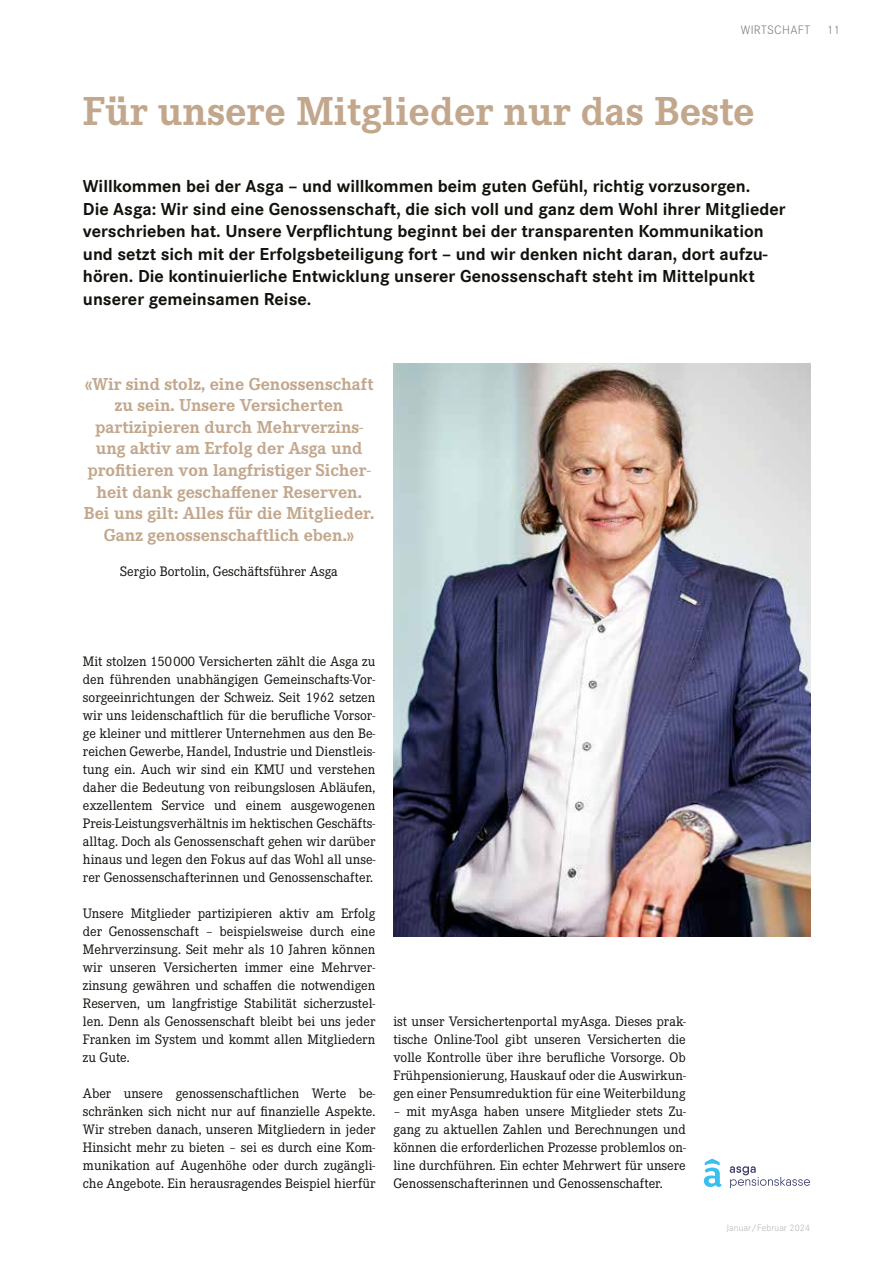
<style>
.page{position:relative;width:893px;height:1263px;background:#fff}
.page>*{position:absolute;margin:0;border:0;box-sizing:border-box;transform-origin:0 0}
.t1{font:700 42px "Corporate E";color:#c2a78c}
.t2{font:700 18px/22.5px "Corporate S";color:#12120d}
.t3{font:700 18px/21.6px "Corporate E";color:#c2a78c;text-align:center}
.t4{font:14.25px/18px "Corporate E";color:#12120d;text-align:justify}
.t5{font:300 12.75px "Corporate S";letter-spacing:.025em;color:#7b7d7c}
.t6{font:300 9.75px "Corporate S";letter-spacing:.01em;color:#b4b5b5}
</style>
<div class="page">
<svg style="left:730px;top:1166px;width:80px;height:22px"></svg>
<svg style="left:704px;top:1159px;width:17px;height:28px"></svg>
<img style="left:393px;top:364px;width:417px;height:572px">
<p class="t5" style="left:741px;top:22px;width:71px">WIRTSCHAFT</p>
<p class="t5" style="left:827px;top:22px;width:15px">11</p>
<h1 class="t1" style="left:83px;top:88px;width:673px">Für unsere Mitglieder nur das Beste</h1>
<p class="t2" style="left:83px;top:174px;width:704px">Willkommen bei der Asga – und willkommen beim guten Gefühl, richtig vorzusorgen.<br>Die Asga: Wir sind eine Genossenschaft, die sich voll und ganz dem Wohl ihrer Mitglieder verschrieben hat. Unsere Verpflichtung beginnt bei der transparenten Kommunikation und setzt sich mit der Erfolgsbeteiligung fort – und wir denken nicht daran, dort aufzu&shy;hören. Die kontinuierliche Entwicklung unserer Genossenschaft steht im Mittelpunkt unserer gemeinsamen Reise.</p>
<p class="t3" style="left:84px;top:373px;width:292px">«Wir sind stolz, eine Genossenschaft zu sein. Unsere Versicherten partizipieren durch Mehrverzins&shy;ung aktiv am Erfolg der Asga und profitieren von langfristiger Sicher&shy;heit dank geschaffener Reserven.<br>Bei uns gilt: Alles für die Mitglieder.<br>Ganz genossenschaftlich eben.»</p>
<p class="t4" style="left:120px;top:562px;width:219px">Sergio Bortolin, Geschäftsführer Asga</p>
<p class="t4" style="left:83px;top:652px;width:294px">Mit stolzen 150 000 Versicherten zählt die Asga zu den führenden unabhängigen Gemeinschafts-Vor&shy;sorgeeinrichtungen der Schweiz. Seit 1962 setzen wir uns leidenschaftlich für die berufliche Vorsor&shy;ge kleiner und mittlerer Unternehmen aus den Be&shy;reichen Gewerbe, Handel, Industrie und Dienstleis&shy;tung ein. Auch wir sind ein KMU und verstehen daher die Bedeutung von reibungslosen Abläufen, exzellentem Service und einem ausgewogenen Preis-Leistungsverhältnis im hektischen Geschäfts&shy;alltag. Doch als Genossenschaft gehen wir darüber hinaus und legen den Fokus auf das Wohl all unse&shy;rer Genossenschafterinnen und Genossenschafter.</p>
<p class="t4" style="left:83px;top:904px;width:294px">Unsere Mitglieder partizipieren aktiv am Erfolg der Genossenschaft – beispielsweise durch eine Mehrverzinsung. Seit mehr als 10 Jahren können wir unseren Versicherten immer eine Mehrver&shy;zinsung gewähren und schaffen die notwendigen Reserven, um langfristige Stabilität sicherzustel&shy;len. Denn als Genossenschaft bleibt bei uns jeder Franken im System und kommt allen Mitgliedern zu Gute.</p>
<p class="t4" style="left:83px;top:1084px;width:294px">Aber unsere genossenschaftlichen Werte be&shy;schränken sich nicht nur auf finanzielle Aspekte.<br>Wir streben danach, unseren Mitgliedern in jeder Hinsicht mehr zu bieten – sei es durch eine Kom&shy;munikation auf Augenhöhe oder durch zugängli&shy;che Angebote. Ein herausragendes Beispiel hierfür</p>
<p class="t4" style="left:393px;top:1012px;width:294px">ist unser Versichertenportal myAsga. Dieses prak&shy;tische Online-Tool gibt unseren Versicherten die volle Kontrolle über ihre berufliche Vorsorge. Ob Frühpensionierung, Hauskauf oder die Auswirkun&shy;gen einer Pensumreduktion für eine Weiterbildung</p>
<p class="t4" style="left:393px;top:1102px;width:294px">– mit myAsga haben unsere Mitglieder stets Zu&shy;gang zu aktuellen Zahlen und Berechnungen und können die erforderlichen Prozesse problemlos on&shy;line durchführen. Ein echter Mehrwert für unsere Genossenschafterinnen und Genossenschafter.</p>
<p class="t6" style="left:727px;top:1222px;width:85px">Januar/Februar 2024</p>
</div>
